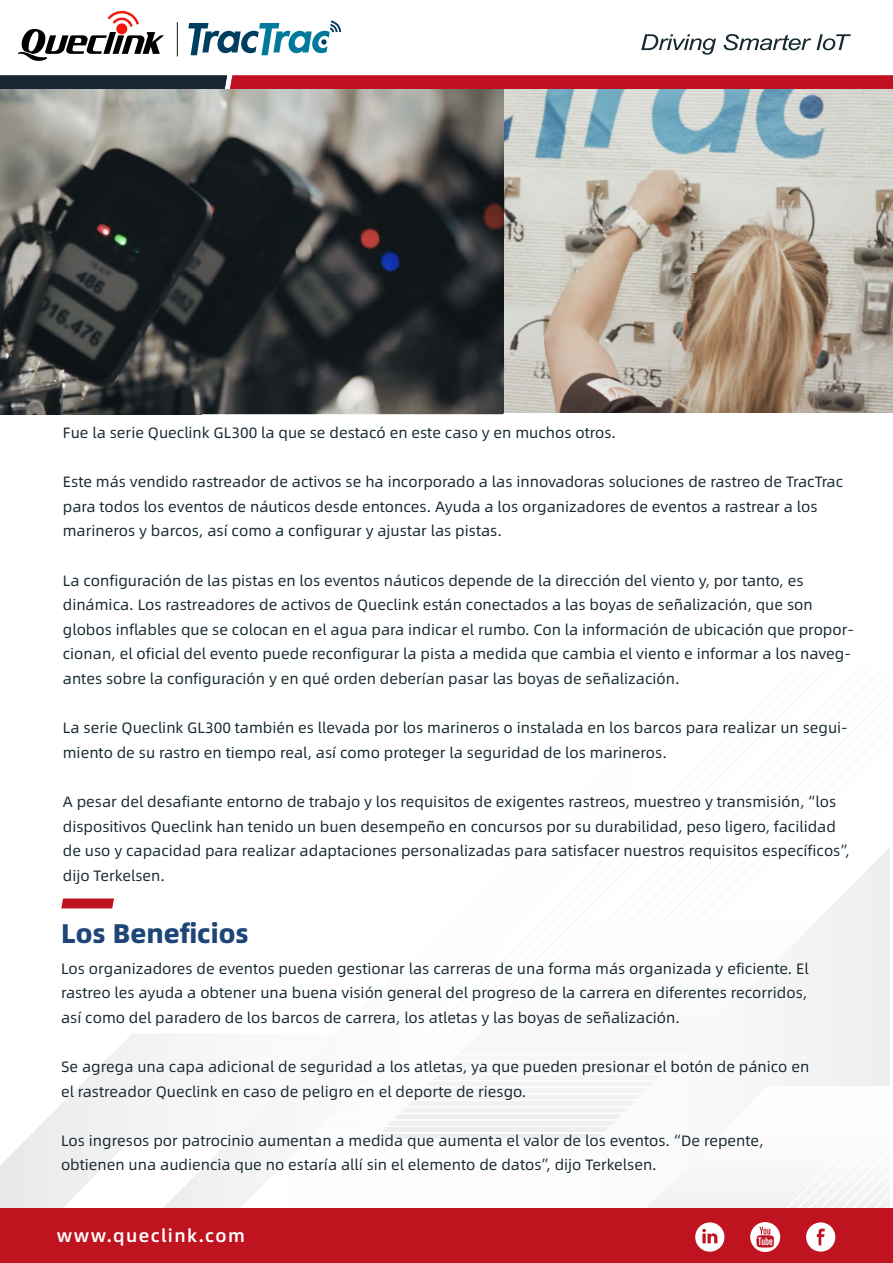
<style>
.page{position:relative;width:893px;height:1263px;background:#fff}
.page>*{position:absolute;margin:0;border:0;box-sizing:border-box;transform-origin:0 0}
.t1{font:800 27px "Alibaba Sans";color:#1d4577}
.t2{font:500 18px "Alibaba Sans";letter-spacing:.08em;color:#fff}
.t3{font:15px/24.6px "Alibaba Sans";color:#182932}
</style>
<div class="page">
<svg style="left:8px;top:848px;width:882px;height:360px"></svg>
<svg style="left:108px;top:848px;width:673px;height:360px"></svg>
<svg style="left:591px;top:1086px;width:299px;height:122px"></svg>
<svg style="left:61px;top:898px;width:53px;height:10px"></svg>
<div style="left:0;top:1208px;width:893px;height:55px;background:#c01320"></div>
<svg style="left:0;top:75px;width:893px;height:14px;background:#961b28"></svg>
<svg style="left:641px;top:34px;width:75px;height:21px"></svg>
<svg style="left:724px;top:34px;width:127px;height:16px"></svg>
<svg style="left:18px;top:10px;width:146px;height:51px"></svg>
<img style="left:302px;top:89px;width:591px;height:324px">
<img style="left:0;top:89px;width:201px;height:325px">
<img style="left:201px;top:89px;width:101px;height:279px">
<img style="left:201px;top:368px;width:302px;height:46px">
<svg style="left:695px;top:1222px;width:29px;height:30px"></svg>
<svg style="left:732px;top:1105px;width:158px;height:147px"></svg>
<svg style="left:188px;top:21px;width:153px;height:34px"></svg>
<hr style="left:177px;top:22px;width:1px;height:34px;background:#1a1a1a">
<p class="t3" style="left:63px;top:420px;width:555px">Fue la serie Queclink GL300 la que se destacó en este caso y en muchos otros.</p>
<p class="t3" style="left:63px;top:469px;width:782px">Este más vendido rastreador de activos se ha incorporado a las innovadoras soluciones de rastreo de TracTrac para todos los eventos de náuticos desde entonces. Ayuda a los organizadores de eventos a rastrear a los marineros y barcos, así como a configurar y ajustar las pistas.</p>
<p class="t3" style="left:63px;top:567px;width:793px">La configuración de las pistas en los eventos náuticos depende de la dirección del viento y, por tanto, es dinámica. Los rastreadores de activos de Queclink están conectados a las boyas de señalización, que son globos inflables que se colocan en el agua para indicar el rumbo. Con la información de ubicación que propor&shy;cionan, el oficial del evento puede reconfigurar la pista a medida que cambia el viento e informar a los naveg&shy;antes sobre la configuración y en qué orden deberían pasar las boyas de señalización.</p>
<p class="t3" style="left:63px;top:715px;width:786px">La serie Queclink GL300 también es llevada por los marineros o instalada en los barcos para realizar un segui&shy;miento de su rastro en tiempo real, así como proteger la seguridad de los marineros.</p>
<p class="t3" style="left:63px;top:789px;width:788px">A pesar del desafiante entorno de trabajo y los requisitos de exigentes rastreos, muestreo y transmisión, “los dispositivos Queclink han tenido un buen desempeño en concursos por su durabilidad, peso ligero, facilidad de uso y capacidad para realizar adaptaciones personalizadas para satisfacer nuestros requisitos específicos”, dijo Terkelsen.</p>
<h1 class="t1" style="left:61px;top:912px;width:189px">Los Beneficios</h1>
<p class="t3" style="left:61px;top:955px;width:749px;text-align:justify">Los organizadores de eventos pueden gestionar las carreras de una forma más organizada y eficiente. El rastreo les ayuda a obtener una buena visión general del progreso de la carrera en diferentes recorridos, así como del paradero de los barcos de carrera, los atletas y las boyas de señalización.</p>
<p class="t3" style="left:61px;top:1053px;width:750px">Se agrega una capa adicional de seguridad a los atletas, ya que pueden presionar el botón de pánico en el rastreador Queclink en caso de peligro en el deporte de riesgo.</p>
<p class="t3" style="left:61px;top:1127px;width:704px">Los ingresos por patrocinio aumentan a medida que aumenta el valor de los eventos. “De repente, obtienen una audiencia que no estaría allí sin el elemento de datos”, dijo Terkelsen.</p>
<p class="t2" style="left:57px;top:1221px;width:189px">www.queclink.com</p>
</div>
